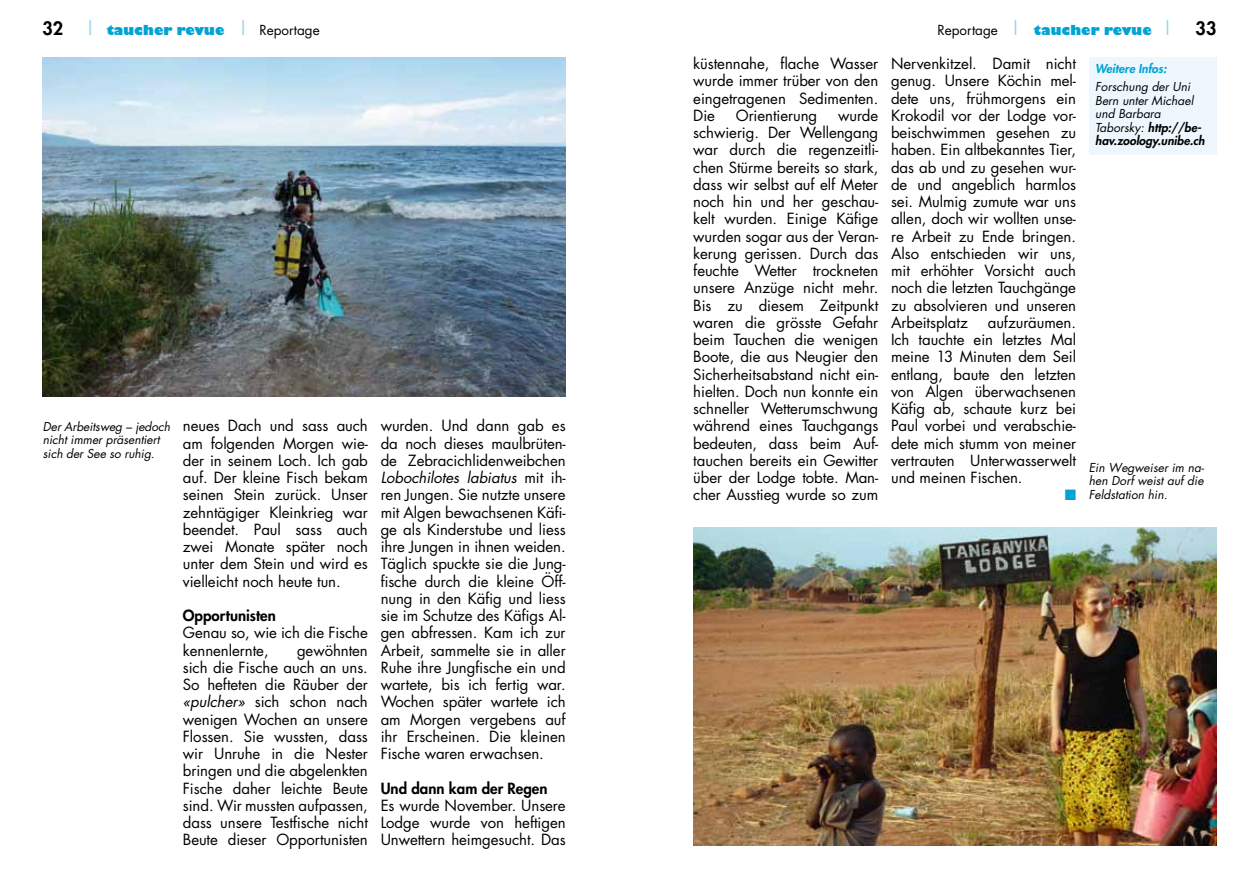
<style>
.page{position:relative;width:1259px;height:893px;background:#fff}
.page>*{position:absolute;margin:0;border:0;box-sizing:border-box;transform-origin:0 0}
.t1{font:800 18px "Futura";color:#000}
.t2{font:15px/17.2px "Futura";letter-spacing:-.005em;color:#000;text-align:justify}
.t3{font:800 15px "Futura";color:#000}
.t4{font:15px "Zapf Dingbats";color:#00a3d3}
.t5{font:800 13.5px "Gill Sans";color:#00a3d3}
.t6{font:italic 12px/13.5px "Futura";color:#000}
.t7{font:italic 800 12px "Futura";color:#00a3d3}
.s1{font-family:"Futura";font-size:18px;color:#000}
.s2{font-family:"Futura";font-weight:400;font-size:18px;color:#96d3ec}
.s3{font-family:"Futura";font-weight:400;color:#000}
.s4{font-weight:800}
.s5{font-style:italic}
</style>
<div class="page">
<div style="left:1089px;top:58px;width:127px;height:97px;background:#edf7fd"></div>
<img style="left:43px;top:58px;width:523px;height:339px">
<img style="left:693px;top:527px;width:523px;height:318px">
<p class="t5" style="left:43px;top:21px;width:279px"><span class="s1">32</span> <span class="s2">|</span> taucher revue <span class="s2">|</span> <span class="s3">Reportage</span></p>
<p class="t5" style="left:937px;top:21px;width:237px"><span class="s3">Reportage</span> <span class="s2">|</span> taucher revue <span class="s2">|</span></p>
<p class="t1" style="left:1195px;top:16px;width:22px">33</p>
<p class="t2" style="left:693px;top:55px;width:186px">küstennahe, flache Wasser wurde immer trüber von den eingetragenen Sedimenten.<br>Die</p>
<p class="t2" style="left:891px;top:55px;width:186px">Nervenkitzel. Damit nicht genug. Unsere Köchin mel&shy;dete uns, frühmorgens ein Krokodil vor der Lodge vor&shy;beischwimmen gesehen zu haben. Ein altbekanntes Tier, das ab und zu gesehen wur&shy;de und angeblich harmlos sei. Mulmig zumute war uns allen, doch wir wollten unse&shy;re Arbeit zu Ende bringen.<br>Also entschieden wir uns, mit erhöhter Vorsicht auch noch die letzten Tauchgänge zu absolvieren und unseren Arbeitsplatz</p>
<p class="t7" style="left:1095px;top:61px;width:73px">Weitere Infos:</p>
<p class="t6" style="left:1095px;top:80px;width:111px">Forschung der Uni<br>Bern unter Michael und Barbara<br>Taborsky: <span class="s4">http://be&shy;hav.zoology.unibe.ch</span></p>
<p class="t2" style="left:693px;top:106px;width:186px;text-indent:145px">wurde schwierig. Der Wellengang war durch die regenzeitli&shy;chen Stürme bereits so stark, dass wir selbst auf elf Meter noch hin und her geschau&shy;kelt wurden. Einige Käfige wurden sogar aus der Veran&shy;kerung gerissen. Durch das feuchte Wetter trockneten unsere Anzüge nicht mehr.<br>Bis zu diesem Zeitpunkt waren die grösste Gefahr beim Tauchen die wenigen Boote, die aus Neugier den Sicherheitsabstand nicht ein&shy;hielten. Doch nun konnte ein schneller Wetterumschwung während eines Tauchgangs bedeuten, dass beim Auf&shy;tauchen bereits ein Gewitter über der Lodge tobte. Man&shy;cher Ausstieg wurde so zum</p>
<p class="t2" style="left:736px;top:106px;width:83px">Orientierung</p>
<p class="t2" style="left:891px;top:313px;width:186px;text-indent:97px">aufzuräumen.<br>Ich tauchte ein letztes Mal meine 13 Minuten dem Seil entlang, baute den letzten von Algen überwachsenen Käfig ab, schaute kurz bei Paul vorbei und verabschie&shy;dete mich stumm von meiner vertrauten Unterwasserwelt und meinen Fischen.</p>
<p class="t4" style="left:1064px;top:488px;width:13px">■</p>
<p class="t2" style="left:381px;top:417px;width:186px">wurden. Und dann gab es da noch dieses maulbrüten&shy;de Zebracichlidenweibchen <span class="s5">Lobochilotes labiatus</span> mit ih&shy;ren Jungen. Sie nutzte unsere mit Algen bewachsenen Käfi&shy;ge als Kinderstube und liess ihre Jungen in ihnen weiden.<br>Täglich spuckte sie die Jung&shy;fische durch die kleine Öff&shy;nung in den Käfig und liess sie im Schutze des Käfigs Al&shy;gen abfressen. Kam ich zur Arbeit, sammelte sie in aller Ruhe ihre Jungfische ein und wartete, bis ich fertig war.<br>Wochen später wartete ich am Morgen vergebens auf ihr Erscheinen. Die kleinen Fische waren erwachsen.</p>
<p class="t3" style="left:381px;top:778px;width:168px">Und dann kam der Regen</p>
<p class="t2" style="left:381px;top:796px;width:186px">Es wurde November. Unsere Lodge wurde von heftigen Unwettern heimgesucht. Das</p>
<p class="t2" style="left:183px;top:417px;width:186px">neues Dach und sass auch am folgenden Morgen wie&shy;der in seinem Loch. Ich gab auf. Der kleine Fisch bekam seinen Stein zurück. Unser zehntägiger Kleinkrieg war beendet. Paul sass auch zwei Monate später noch unter dem Stein und wird es vielleicht noch heute tun.</p>
<p class="t3" style="left:183px;top:606px;width:94px">Opportunisten</p>
<p class="t2" style="left:183px;top:624px;width:186px">Genau so, wie ich die Fische kennenlernte,</p>
<p class="t6" style="left:43px;top:419px;width:129px">Der Arbeitsweg – jedoch nicht immer präsentiert sich der See so ruhig.</p>
<p class="t6" style="left:1089px;top:460px;width:117px;text-align:justify">Ein Wegweiser im na&shy;hen Dorf weist auf die Feldstation hin.</p>
<p class="t2" style="left:183px;top:641px;width:186px;text-indent:114px">gewöhnten sich die Fische auch an uns.<br>So hefteten die Räuber der <span class="s5">«pulcher»</span> sich schon nach wenigen Wochen an unsere Flossen. Sie wussten, dass wir Unruhe in die Nester bringen und die abgelenkten Fische daher leichte Beute sind. Wir mussten aufpassen, dass unsere Testfische nicht Beute dieser Opportunisten</p>
</div>
